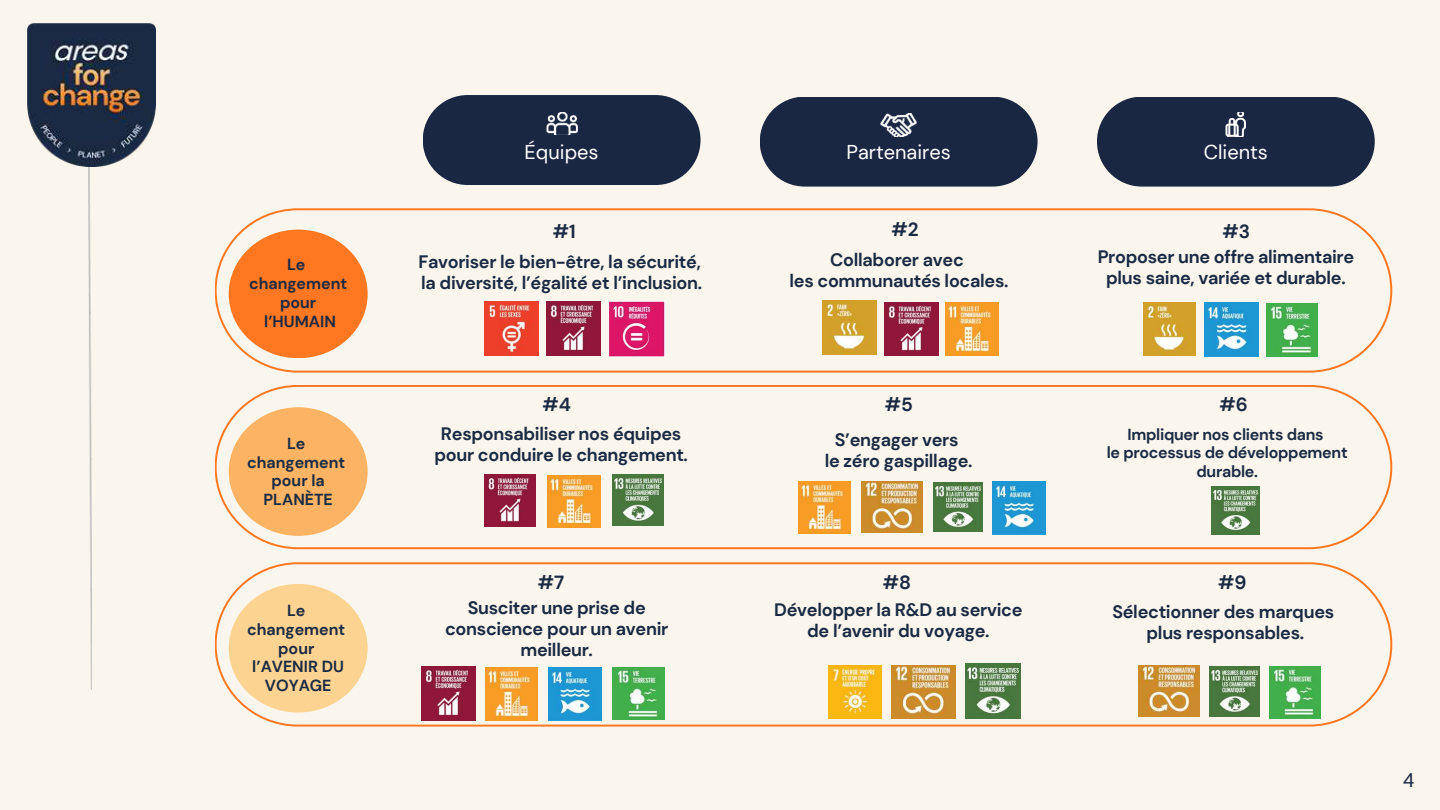
<style>
.page{position:relative;width:1440px;height:810px;background:#fbf6ed}
.page>*{position:absolute;margin:0;border:0;box-sizing:border-box;transform-origin:0 0}
.t1{font:20px "DM Sans";color:#fff}
.t2{font:20px "Aileron";color:#1a2a43}
.t3{font:700 19px "DM Sans";color:#1a2a43}
.t4{font:700 18px/21px "DM Sans";letter-spacing:-.015em;color:#1a2a43;text-align:center}
.t5{font:700 16px/18.8px "DM Sans";color:#1a2a43;text-align:center}
.t6{font:700 16px/18.8px "DM Sans";letter-spacing:-.02em;color:#1a2a43;text-align:center}
</style>
<div class="page">
<img style="left:89px;top:166px;width:3px;height:524px">
<img style="left:28px;top:24px;width:127px;height:142px">
<div style="left:423px;top:95px;width:277px;height:90px;background:#1a2743;border-radius:45px"></div>
<div style="left:760px;top:97px;width:277px;height:90px;background:#1a2743;border-radius:45px"></div>
<div style="left:1097px;top:97px;width:278px;height:90px;background:#1a2743;border-radius:45px"></div>
<svg style="left:215px;top:208px;width:1177px;height:165px"></svg>
<img style="left:1226px;top:112px;width:19px;height:24px">
<img style="left:546px;top:112px;width:31px;height:23px">
<img style="left:881px;top:114px;width:35px;height:22px">
<svg style="left:215px;top:562px;width:1177px;height:165px"></svg>
<div style="left:229px;top:230px;width:139px;height:128px;background:#ff7821;border-radius:50%"></div>
<svg style="left:215px;top:385px;width:1177px;height:164px"></svg>
<div style="left:229px;top:407px;width:139px;height:129px;background:#fcb464;border-radius:50%"></div>
<div style="left:229px;top:584px;width:139px;height:129px;background:#fdd392;border-radius:50%"></div>
<img style="left:946px;top:303px;width:52px;height:52px">
<img style="left:885px;top:302px;width:53px;height:53px">
<img style="left:1143px;top:303px;width:53px;height:52px">
<img style="left:822px;top:301px;width:54px;height:54px">
<img style="left:1204px;top:303px;width:54px;height:54px">
<img style="left:1266px;top:304px;width:52px;height:52px">
<img style="left:484px;top:475px;width:52px;height:51px">
<img style="left:613px;top:475px;width:51px;height:51px">
<img style="left:548px;top:475px;width:52px;height:53px">
<img style="left:798px;top:481px;width:53px;height:53px">
<img style="left:861px;top:482px;width:62px;height:51px">
<img style="left:934px;top:483px;width:49px;height:48px">
<img style="left:993px;top:482px;width:52px;height:52px">
<img style="left:1212px;top:486px;width:48px;height:48px">
<img style="left:484px;top:301px;width:54px;height:54px">
<img style="left:546px;top:301px;width:54px;height:54px">
<img style="left:609px;top:301px;width:55px;height:56px">
<img style="left:485px;top:668px;width:53px;height:52px">
<img style="left:549px;top:668px;width:52px;height:52px">
<img style="left:612px;top:667px;width:52px;height:53px">
<img style="left:829px;top:666px;width:52px;height:52px">
<img style="left:891px;top:666px;width:64px;height:52px">
<img style="left:966px;top:664px;width:54px;height:54px">
<img style="left:1138px;top:666px;width:62px;height:51px">
<img style="left:1209px;top:666px;width:50px;height:51px">
<img style="left:1269px;top:666px;width:51px;height:53px">
<img style="left:422px;top:666px;width:54px;height:54px">
<p class="t5" style="left:249px;top:256px;width:99px">Le changement pour l’HUMAIN</p>
<p class="t5" style="left:247px;top:434px;width:99px">Le changement pour la<br>PLANÈTE</p>
<p class="t5" style="left:247px;top:601px;width:99px">Le changement pour l’AVENIR DU<br>VOYAGE</p>
<p class="t1" style="left:525px;top:139px;width:75px">Équipes</p>
<p class="t1" style="left:846px;top:139px;width:106px">Partenaires</p>
<p class="t1" style="left:1204px;top:139px;width:66px">Clients</p>
<p class="t3" style="left:553px;top:220px;width:24px">#1</p>
<p class="t4" style="left:418px;top:251px;width:285px;text-align:left">Favoriser le bien-être, la sécurité, la diversité, l’égalité et l’inclusion.</p>
<p class="t3" style="left:892px;top:217px;width:29px">#2</p>
<p class="t3" style="left:1223px;top:220px;width:29px">#3</p>
<p class="t4" style="left:790px;top:249px;width:220px">Collaborer avec<br>les communautés locales.</p>
<p class="t4" style="left:1098px;top:247px;width:258px">Proposer une offre alimentaire plus saine, variée et durable.</p>
<p class="t3" style="left:543px;top:393px;width:30px">#4</p>
<p class="t3" style="left:885px;top:393px;width:30px">#5</p>
<p class="t3" style="left:1220px;top:393px;width:30px">#6</p>
<p class="t4" style="left:434px;top:424px;width:255px">Responsabiliser nos équipes pour conduire le changement.</p>
<p class="t4" style="left:825px;top:429px;width:149px">S’engager vers<br>le zéro gaspillage.</p>
<p class="t6" style="left:1107px;top:425px;width:242px">Impliquer nos clients dans<br>le processus de développement durable.</p>
<p class="t3" style="left:538px;top:570px;width:28px">#7</p>
<p class="t3" style="left:883px;top:570px;width:30px">#8</p>
<p class="t3" style="left:1218px;top:570px;width:30px">#9</p>
<p class="t4" style="left:445px;top:598px;width:225px">Susciter une prise de conscience pour un avenir meilleur.</p>
<p class="t4" style="left:774px;top:599px;width:250px">Développer la R&amp;D au service de l’avenir du voyage.</p>
<p class="t4" style="left:1112px;top:601px;width:223px">Sélectionner des marques plus responsables.</p>
<p class="t2" style="left:1403px;top:768px;width:13px">4</p>
</div>
